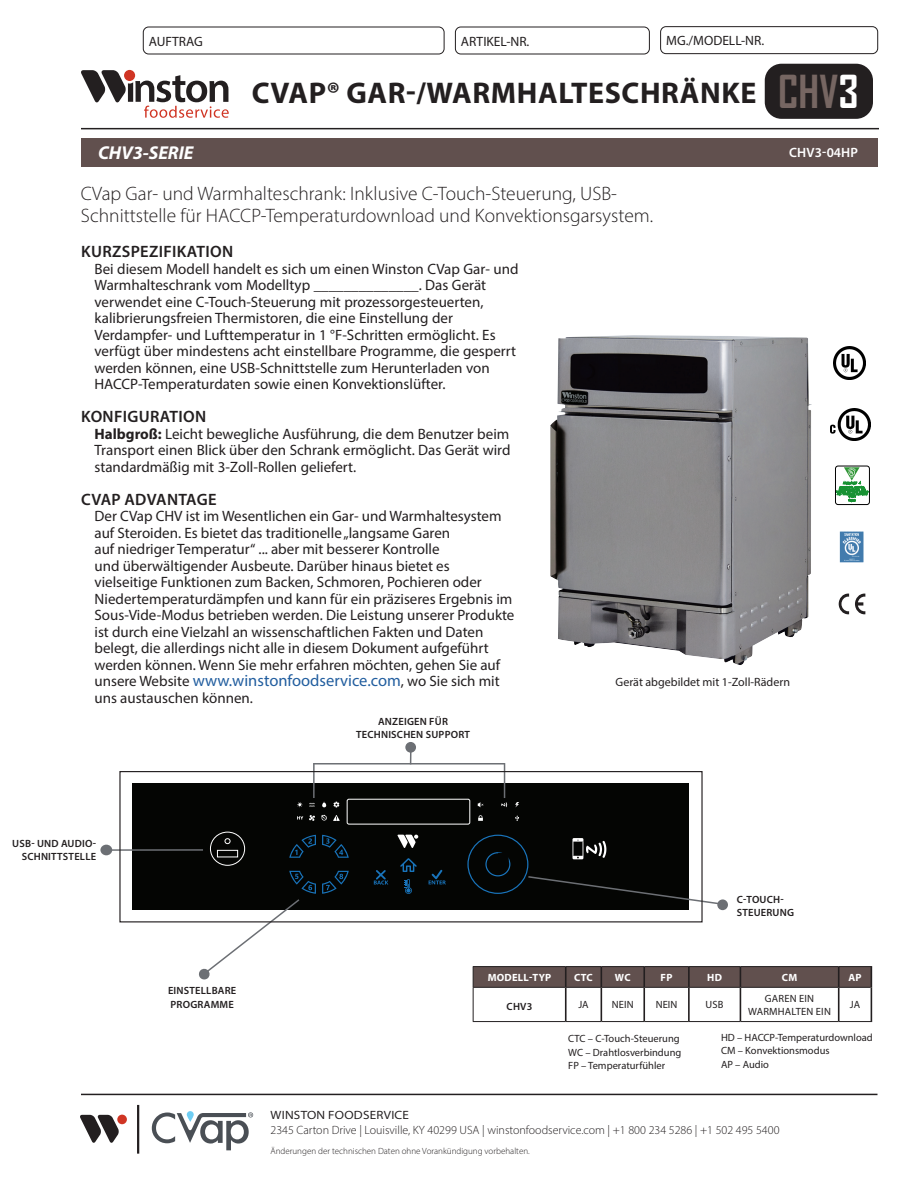
<style>
.page{position:relative;width:918px;height:1188px;background:#fff}
.page>*{position:absolute;margin:0;border:0;box-sizing:border-box;transform-origin:0 0}
.t1{font:700 43.5px "Agency FB";color:#766662}
.t2{font:700 30px "Myriad Pro";letter-spacing:.02em;color:#231f20}
.t3{font:300 19.5px/22.5px "Myriad Pro";color:#231f20}
.t4{font:italic 700 18.6px "Myriad Pro";color:#fff}
.t5{font:600 16.5px "Myriad Pro";letter-spacing:.02em;color:#231f20}
.t6{font:15px/16.5px "Myriad Pro";color:#231f20}
.t7{font:13.5px "Myriad Pro";color:#231f20}
.t8{font:600 13.5px "Myriad Pro";letter-spacing:.015em;color:#fff}
.t9{font:300 12px "Myriad Pro";color:#231f20}
.t10{font:12px "Myriad Pro";color:#231f20}
.t11{font:semi-expanded 12px "Myriad Pro";letter-spacing:.02em;color:#231f20}
.t12{font:10.5px/13.5px "Myriad Pro";color:#231f20}
.t13{font:600 10.5px/13.5px "Myriad Pro";letter-spacing:.02em;color:#231f20}
.t14{font:700 10.5px "Myriad Pro";letter-spacing:.02em;color:#fff}
.t15{font:10.5px/13.5px "Myriad Pro";letter-spacing:.02em;color:#231f20;text-align:center}
.t16{font:300 9px "Myriad Pro";color:#231f20}
.s1{color:#fff}
.s2{font-weight:700}
.s3{font-size:16.5px;color:#225e9f}
</style>
<div class="page">
<div style="left:765px;top:64px;width:108px;height:55px;background:#231f20;border-radius:17px"></div>
<div style="left:455px;top:27px;width:195px;height:27px;border:1px solid #231f20;border-radius:5px"></div>
<div style="left:143px;top:27px;width:301px;height:27px;border:1px solid #231f20;border-radius:5px"></div>
<svg style="left:152px;top:1112px;width:101px;height:38px"></svg>
<div style="left:117px;top:1115px;width:10px;height:9px;background:#d03524;border-radius:50%"></div>
<svg style="left:80px;top:1115px;width:39px;height:28px"></svg>
<hr style="left:137px;top:1105px;width:2px;height:49px;background:#231f20">
<svg style="left:81px;top:70px;width:148px;height:48px"></svg>
<hr style="left:81px;top:128px;width:798px;height:1px;background:#231f20">
<hr style="left:81px;top:1094px;width:797px;height:1px;background:#231f20">
<div style="left:81px;top:138px;width:797px;height:29px;background:#61504e"></div>
<hr style="left:565px;top:988px;width:2px;height:33px;background:#231f20">
<hr style="left:601px;top:988px;width:1px;height:33px;background:#231f20">
<hr style="left:643px;top:988px;width:2px;height:33px;background:#231f20">
<hr style="left:688px;top:988px;width:2px;height:33px;background:#231f20">
<hr style="left:740px;top:988px;width:1px;height:33px;background:#231f20">
<hr style="left:838px;top:988px;width:2px;height:33px;background:#231f20">
<hr style="left:871px;top:987px;width:1px;height:34px;background:#231f20">
<hr style="left:473px;top:988px;width:1px;height:33px;background:#231f20">
<hr style="left:473px;top:1021px;width:93px;height:1px;background:#231f20">
<hr style="left:566px;top:1021px;width:35px;height:1px;background:#231f20">
<hr style="left:601px;top:1021px;width:43px;height:1px;background:#231f20">
<hr style="left:644px;top:1021px;width:45px;height:1px;background:#231f20">
<hr style="left:689px;top:1021px;width:51px;height:1px;background:#231f20">
<hr style="left:740px;top:1021px;width:99px;height:1px;background:#231f20">
<hr style="left:839px;top:1021px;width:33px;height:1px;background:#231f20">
<hr style="left:473px;top:966px;width:93px;height:1px;background:#231f20">
<svg style="left:473px;top:967px;width:399px;height:20px;background:#5e4d4c"></svg>
<hr style="left:566px;top:966px;width:35px;height:1px;background:#231f20">
<hr style="left:601px;top:966px;width:43px;height:1px;background:#231f20">
<hr style="left:644px;top:966px;width:45px;height:1px;background:#231f20">
<hr style="left:689px;top:966px;width:51px;height:1px;background:#231f20">
<hr style="left:740px;top:966px;width:99px;height:1px;background:#231f20">
<hr style="left:839px;top:966px;width:33px;height:1px;background:#231f20">
<hr style="left:473px;top:987px;width:93px;height:1px;background:#231f20">
<hr style="left:566px;top:987px;width:35px;height:1px;background:#231f20">
<hr style="left:601px;top:987px;width:43px;height:1px;background:#231f20">
<hr style="left:644px;top:987px;width:45px;height:1px;background:#231f20">
<hr style="left:689px;top:987px;width:51px;height:1px;background:#231f20">
<hr style="left:740px;top:987px;width:99px;height:1px;background:#231f20">
<hr style="left:839px;top:987px;width:32px;height:1px;background:#231f20">
<div style="left:660px;top:26px;width:218px;height:28px;border:1px solid #231f20;border-radius:5px"></div>
<img style="left:550px;top:335px;width:262px;height:330px">
<img style="left:833px;top:347px;width:33px;height:33px">
<img style="left:831px;top:408px;width:40px;height:33px">
<div style="left:835px;top:466px;width:35px;height:39px;border:1px solid #000;border-radius:3px"></div>
<svg style="left:836px;top:467px;width:32px;height:35px"></svg>
<img style="left:839px;top:531px;width:25px;height:32px">
<div style="left:133px;top:783px;width:556px;height:127px;background:#040503"></div>
<div style="left:347px;top:799px;width:123px;height:25px;border:1px solid #fff;border-radius:2px"></div>
<svg style="left:515px;top:802px;width:4px;height:6px"></svg>
<svg style="left:515px;top:815px;width:4px;height:6px"></svg>
<svg style="left:478px;top:815px;width:5px;height:6px"></svg>
<svg style="left:478px;top:802px;width:5px;height:5px"></svg>
<svg style="left:501px;top:802px;width:7px;height:5px"></svg>
<svg style="left:333px;top:815px;width:7px;height:6px"></svg>
<svg style="left:333px;top:802px;width:6px;height:5px"></svg>
<svg style="left:309px;top:803px;width:6px;height:4px"></svg>
<svg style="left:297px;top:802px;width:6px;height:5px"></svg>
<svg style="left:297px;top:814px;width:30px;height:7px"></svg>
<svg style="left:322px;top:802px;width:4px;height:5px"></svg>
<svg style="left:398px;top:835px;width:20px;height:13px"></svg>
<svg style="left:429px;top:870px;width:17px;height:14px"></svg>
<svg style="left:404px;top:879px;width:8px;height:15px"></svg>
<svg style="left:400px;top:858px;width:17px;height:14px"></svg>
<svg style="left:374px;top:870px;width:14px;height:15px"></svg>
<svg style="left:322px;top:871px;width:27px;height:23px"></svg>
<svg style="left:322px;top:835px;width:27px;height:23px"></svg>
<hr style="left:106px;top:849px;width:97px;height:2px;background:#6c6f74">
<div style="left:100px;top:845px;width:12px;height:10px;background:#6c6f74;border-radius:50%"></div>
<svg style="left:198px;top:832px;width:118px;height:148px"></svg>
<svg style="left:467px;top:835px;width:250px;height:69px"></svg>
<div style="left:717px;top:899px;width:11px;height:11px;background:#6c6f74;border-radius:50%"></div>
<svg style="left:410px;top:753px;width:2px;height:10px"></svg>
<div style="left:405px;top:742px;width:11px;height:11px;background:#6c6f74;border-radius:50%"></div>
<hr style="left:313px;top:763px;width:2px;height:35px;background:#6c6f74">
<hr style="left:504px;top:763px;width:1px;height:35px;background:#6c6f74">
<hr style="left:313px;top:763px;width:192px;height:2px;background:#6c6f74">
<div style="left:119px;top:771px;width:584px;height:151px;border:1px solid #231f20"></div>
<div style="left:498px;top:853px;width:11px;height:9px;background:#040504"></div>
<svg style="left:839px;top:594px;width:10px;height:20px"></svg>
<svg style="left:855px;top:594px;width:10px;height:20px"></svg>
<p class="t7" style="left:149px;top:33px;width:56px">AUFTRAG</p>
<p class="t7" style="left:461px;top:33px;width:70px">ARTIKEL-NR.</p>
<p class="t7" style="left:666px;top:32px;width:100px">MG./MODELL-NR.</p>
<h2 class="t2" style="left:252px;top:74px;width:506px">CVAP® GAR-/WARMHALTESCHRÄNKE</h2>
<h1 class="t1" style="left:778px;top:64px;width:82px">CHV<span class="s1">3</span></h1>
<p class="t4" style="left:98px;top:140px;width:97px">CHV3-SERIE</p>
<p class="t8" style="left:789px;top:144px;width:71px">CHV3‑04HP</p>
<h3 class="t3" style="left:81px;top:182px;width:574px">CVap Gar- und Warmhalteschrank: Inklusive C-Touch-Steuerung, USB-<br>Schnittstelle für HACCP-Temperaturdownload und Konvektionsgarsystem.</h3>
<p class="t5" style="left:81px;top:241px;width:154px">KURZSPEZIFIKATION</p>
<p class="t6" style="left:94px;top:260px;width:425px">Bei diesem Modell handelt es sich um einen Winston CVap Gar- und Warmhalteschrank vom Modelltyp ______________. Das Gerät verwendet eine C-Touch-Steuerung mit prozessorgesteuerten, kalibrierungsfreien Thermistoren, die eine Einstellung der Verdampfer- und Lufttemperatur in 1 °F-Schritten ermöglicht. Es verfügt über mindestens acht einstellbare Programme, die gesperrt werden können, eine USB-Schnittstelle zum Herunterladen von HACCP-Temperaturdaten sowie einen Konvektionslüfter.</p>
<p class="t5" style="left:81px;top:406px;width:127px">KONFIGURATION</p>
<p class="t6" style="left:94px;top:425px;width:417px;text-align:justify"><span class="s2">Halbgroß:</span> Leicht bewegliche Ausführung, die dem Benutzer beim Transport einen Blick über den Schrank ermöglicht. Das Gerät wird standardmäßig mit 3-Zoll-Rollen geliefert.</p>
<p class="t5" style="left:81px;top:488px;width:137px">CVAP ADVANTAGE</p>
<p class="t6" style="left:94px;top:508px;width:421px">Der CVap CHV ist im Wesentlichen ein Gar- und Warmhaltesystem auf Steroiden. Es bietet das traditionelle „langsame Garen<br>auf niedriger Temperatur“ ... aber mit besserer Kontrolle<br>und überwältigender Ausbeute. Darüber hinaus bietet es vielseitige Funktionen zum Backen, Schmoren, Pochieren oder Niedertemperaturdämpfen und kann für ein präziseres Ergebnis im Sous-Vide-Modus betrieben werden. Die Leistung unserer Produkte ist durch eine Vielzahl an wissenschaftlichen Fakten und Daten belegt, die allerdings nicht alle in diesem Dokument aufgeführt werden können. Wenn Sie mehr erfahren möchten, gehen Sie auf unsere Website <span class="s3">www.winstonfoodservice.com</span>, wo Sie sich mit uns austauschen können.</p>
<p class="t13" style="left:12px;top:836px;width:85px;text-align:right">USB- UND AUDIO-<br>SCHNITTSTELLE</p>
<p class="t13" style="left:356px;top:714px;width:116px;text-align:center">ANZEIGEN FÜR<br>TECHNISCHEN SUPPORT</p>
<p class="t10" style="left:616px;top:674px;width:176px">Gerät abgebildet mit 1-Zoll-Rädern</p>
<p class="t13" style="left:737px;top:892px;width:59px">C‑TOUCH-<br>STEUERUNG</p>
<p class="t13" style="left:168px;top:984px;width:70px">EINSTELLBARE<br>PROGRAMME</p>
<p class="t14" style="left:488px;top:971px;width:65px">MODELL-TYP</p>
<p class="t14" style="left:574px;top:971px;width:20px">CTC</p>
<p class="t14" style="left:615px;top:971px;width:17px">WC</p>
<p class="t14" style="left:661px;top:971px;width:13px">FP</p>
<p class="t14" style="left:707px;top:971px;width:16px">HD</p>
<p class="t14" style="left:782px;top:971px;width:17px">CM</p>
<p class="t14" style="left:848px;top:971px;width:15px">AP</p>
<p class="t13" style="left:507px;top:999px;width:27px">CHV3</p>
<p class="t12" style="left:578px;top:998px;width:12px">JA</p>
<p class="t12" style="left:612px;top:998px;width:24px">NEIN</p>
<p class="t12" style="left:656px;top:998px;width:23px">NEIN</p>
<p class="t12" style="left:706px;top:998px;width:20px">USB</p>
<p class="t15" style="left:748px;top:991px;width:84px">GAREN EIN<br>WARMHALTEN EIN</p>
<p class="t12" style="left:850px;top:998px;width:12px">JA</p>
<p class="t12" style="left:568px;top:1032px;width:115px">CTC – C‑Touch-Steuerung<br>WC – Drahtlosverbindung<br>FP – Temperaturfühler</p>
<p class="t12" style="left:721px;top:1030px;width:153px">HD – HACCP-Temperaturdownload<br>CM – Konvektionsmodus<br>AP – Audio</p>
<p class="t11" style="left:271px;top:1107px;width:140px">WINSTON FOODSERVICE</p>
<p class="t9" style="left:271px;top:1123px;width:510px">2345 Carton Drive | Louisville, KY 40299 USA | winstonfoodservice.com | +1 800 234 5286 | +1 502 495 5400</p>
<p class="t16" style="left:271px;top:1145px;width:261px">Änderungen der technischen Daten ohne Vorankündigung vorbehalten.</p>
</div>
